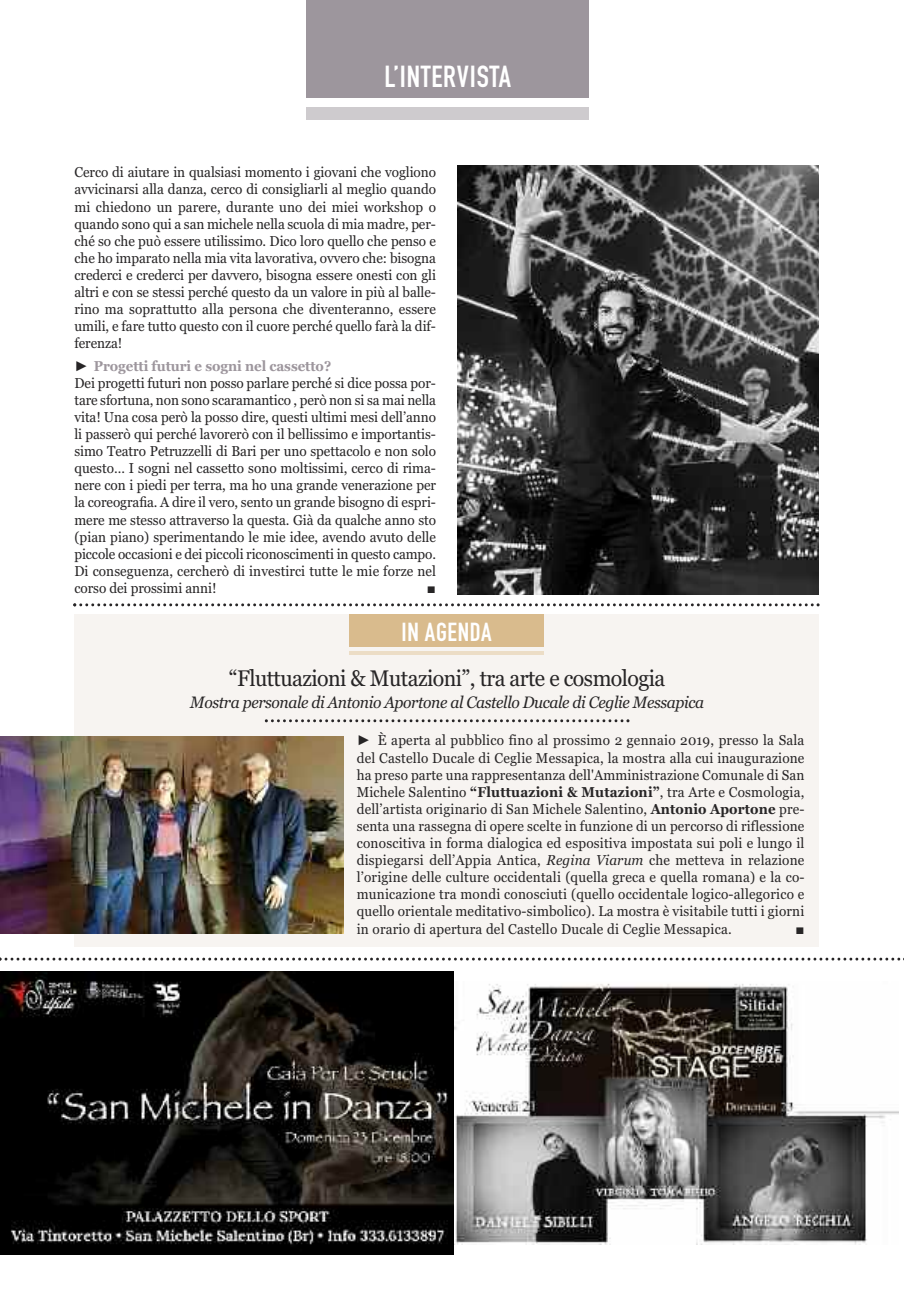
<style>
.page{position:relative;width:904px;height:1297px;background:#fff}
.page>*{position:absolute;margin:0;border:0;box-sizing:border-box;transform-origin:0 0}
.t1{font:30px "DIN Engschrift Std";letter-spacing:.025em;color:#fff}
.t2{font:25.65px "DIN Engschrift Std";letter-spacing:.025em;color:#fff}
.t3{font:22.5px "Georgia";letter-spacing:-.025em;color:#272526;scale:.95 1}
.t4{font:italic 16.5px "Georgia";letter-spacing:-.025em;color:#272526;scale:.95 1}
.t5{font:14.25px/17.1px "Georgia";letter-spacing:-.005em;color:#272526;text-align:justify;scale:.95 1}
.t6{font:14.25px "Arial";color:#272526;scale:1.05 1}
.s1{font-family:"Arial"}
.s2{font-weight:700;color:#9d969d}
.s3{font-weight:700}
.s4{font-style:italic}
</style>
<div class="page">
<div style="left:306px;top:0;width:282px;height:98px;background:#9d969d"></div>
<div style="left:306px;top:108px;width:282px;height:12px;background:#cecbce"></div>
<div style="left:74px;top:615px;width:744px;height:332px;background:#f7f4f1"></div>
<img style="left:0;top:736px;width:343px;height:197px">
<svg style="left:265px;top:719px;width:364px;height:3px"></svg>
<img style="left:457px;top:165px;width:362px;height:429px">
<div style="left:349px;top:615px;width:195px;height:32px;background:#d9bb8d"></div>
<hr style="left:349px;top:651px;width:195px;height:3px;background:#ecddc6">
<svg style="left:0;top:957px;width:904px;height:3px"></svg>
<svg style="left:73px;top:603px;width:746px;height:3px"></svg>
<img style="left:453px;top:981px;width:445px;height:263px">
<img style="left:0;top:971px;width:453px;height:283px">
<h1 class="t1" style="left:384px;top:59px;width:128px">L’INTERVISTA</h1>
<p class="t5" style="left:74px;top:164px;width:382px">Cerco di aiutare in qualsiasi momento i giovani che vogliono avvicinarsi alla danza, cerco di consigliarli al meglio quando mi chiedono un parere, durante uno dei miei workshop o quando sono qui a san michele nella scuola di mia madre, per&shy;ché so che può essere utilissimo. Dico loro quello che penso e che ho imparato nella mia vita lavorativa, ovvero che: bisogna crederci e crederci per davvero, bisogna essere onesti con gli altri e con se stessi perché questo da un valore in più al balle&shy;rino ma soprattutto alla persona che diventeranno, essere umili, e fare tutto questo con il cuore perché quello farà la dif&shy;ferenza!</p>
<p class="t5" style="left:74px;top:357px;width:382px;text-align:left"><span class="s1">►</span> <span class="s2">Progetti futuri e sogni nel cassetto?<br></span>Dei progetti futuri non posso parlare perché si dice possa por&shy;tare sfortuna, non sono scaramantico , però non si sa mai nella vita! Una cosa però la posso dire, questi ultimi mesi dell’anno li passerò qui perché lavorerò con il bellissimo e importantis&shy;simo Teatro Petruzzelli di Bari per uno spettacolo e non solo questo… I sogni nel cassetto sono moltissimi, cerco di rima&shy;nere con i piedi per terra, ma ho una grande venerazione per la coreografia. A dire il vero, sento un grande bisogno di espri&shy;mere me stesso attraverso la questa. Già da qualche anno sto (pian piano) sperimentando le mie idee, avendo avuto delle piccole occasioni e dei piccoli riconoscimenti in questo campo.<br>Di conseguenza, cercherò di investirci tutte le mie forze nel corso dei prossimi anni!</p>
<p class="t6" style="left:427px;top:580px;width:10px">■</p>
<h2 class="t2" style="left:401px;top:617px;width:92px">IN AGENDA</h2>
<h3 class="t3" style="left:229px;top:665px;width:461px">“Fluttuazioni &amp; Mutazioni”, tra arte e cosmologia</h3>
<p class="t4" style="left:190px;top:693px;width:542px">Mostra personale di Antonio Aportone al Castello Ducale di Ceglie Messapica</p>
<p class="t5" style="left:357px;top:732px;width:473px"><span class="s1">►</span> È aperta al pubblico fino al prossimo 2 gennaio 2019, presso la Sala del Castello Ducale di Ceglie Messapica, la mostra alla cui inaugurazione ha preso parte una rappresentanza dell'Amministrazione Comunale di San Michele Salentino <span class="s3">“Fluttuazioni &amp; Mutazioni”</span>, tra Arte e Cosmologia, dell’artista originario di San Michele Salentino, <span class="s3">Antonio Aportone</span> pre&shy;senta una rassegna di opere scelte in funzione di un percorso di riflessione conoscitiva in forma dialogica ed espositiva impostata sui poli e lungo il dispiegarsi dell’Appia Antica, <span class="s4">Regina Viarum</span> che metteva in relazione l’origine delle culture occidentali (quella greca e quella romana) e la co&shy;municazione tra mondi conosciuti (quello occidentale logico-allegorico e quello orientale meditativo-simbolico). La mostra è visitabile tutti i giorni in orario di apertura del Castello Ducale di Ceglie Messapica.</p>
<p class="t6" style="left:795px;top:920px;width:10px">■</p>
</div>
